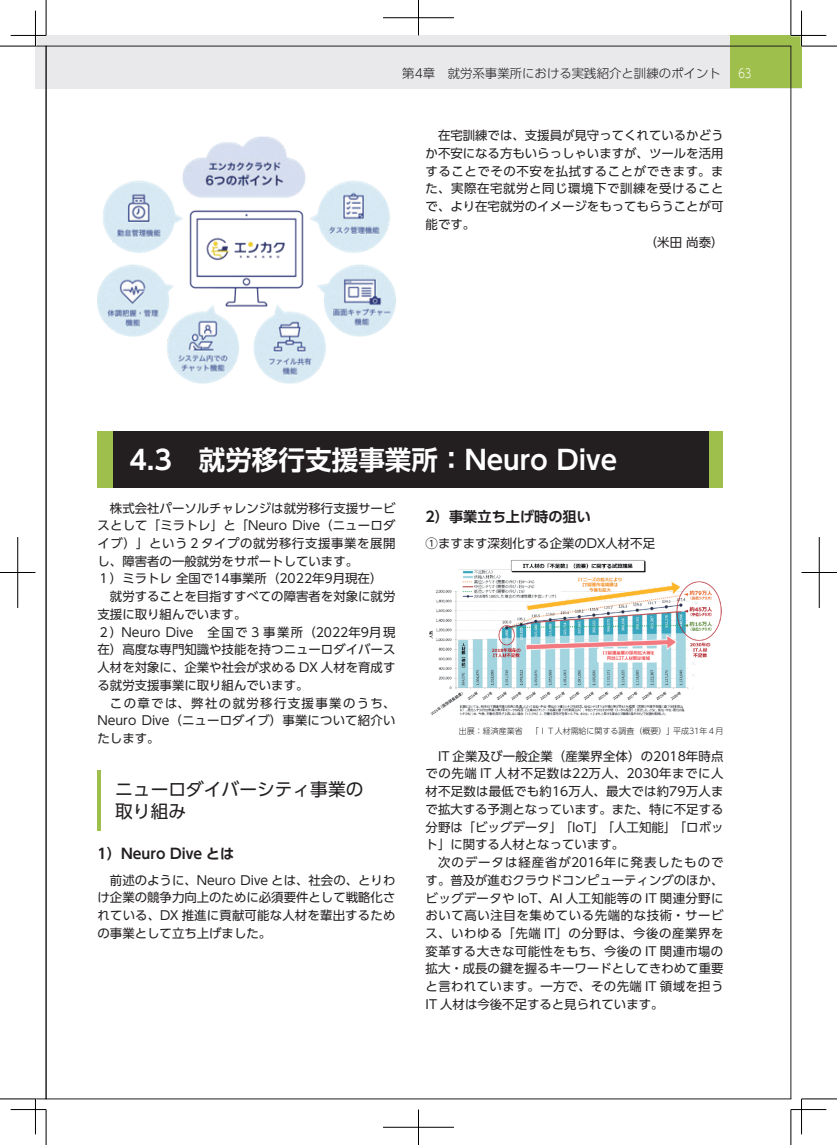
<style>
.page{position:relative;width:837px;height:1145px;background:#fff}
.page>*{position:absolute;margin:0;border:0;box-sizing:border-box;transform-origin:0 0}
.t1{font:700 26.62px "UD Shin Go Pro De";color:#fff}
.t2{font:17.75px/21.2px "UD Shin Go Pro";color:#231f20}
.t3{font:700 14.12px "UD Shin Go Pro De";color:#231f20}
.t4{font:12.38px/17.8px "UD Shin Go Pro";color:#231f20;text-align:justify}
.t5{font:12.38px "UD Shin Go Pro";letter-spacing:.05em;color:#231f20}
.t6{font:300 12.38px "UD Shin Go Pro";color:#231f20}
.t7{font:300 12.38px "UD Shin Go Pro";color:#fff;scale:.8 1}
.t8{font:300 8px "UD Shin Go Pro";color:#231f20}
</style>
<div class="page">
<div style="left:35px;top:35px;width:766px;height:54px;background:#e9e9eb"></div>
<div style="left:729px;top:35px;width:72px;height:53px;background:#9fbf4c"></div>
<img style="left:97px;top:136px;width:298px;height:247px">
<div style="left:97px;top:431px;width:626px;height:57px;background:#9fbf4c"></div>
<div style="left:113px;top:431px;width:594px;height:57px;background:#231f20"></div>
<hr style="left:97px;top:770px;width:4px;height:60px;background:#9fbf4c">
<img style="left:429px;top:560px;width:293px;height:156px">
<svg style="left:35px;top:46px;width:11px;height:1053px"></svg>
<hr style="left:800px;top:11px;width:2px;height:35px;background:#fff">
<hr style="left:0;top:46px;width:35px;height:1px;background:#000">
<hr style="left:801px;top:46px;width:35px;height:1px;background:#000">
<hr style="left:0;top:1098px;width:35px;height:1px;background:#000">
<hr style="left:801px;top:1098px;width:35px;height:1px;background:#000">
<hr style="left:46px;top:0;width:1px;height:35px;background:#000">
<hr style="left:46px;top:1109px;width:1px;height:35px;background:#000">
<hr style="left:790px;top:0;width:1px;height:35px;background:#000">
<hr style="left:790px;top:1109px;width:1px;height:35px;background:#000">
<hr style="left:11px;top:35px;width:35px;height:1px;background:#000">
<hr style="left:790px;top:35px;width:36px;height:1px;background:#000">
<hr style="left:11px;top:1109px;width:35px;height:1px;background:#000">
<hr style="left:790px;top:1109px;width:36px;height:1px;background:#000">
<hr style="left:35px;top:11px;width:1px;height:35px;background:#000">
<hr style="left:35px;top:1098px;width:1px;height:36px;background:#000">
<hr style="left:801px;top:11px;width:1px;height:35px;background:#000">
<hr style="left:801px;top:1098px;width:1px;height:36px;background:#000">
<hr style="left:383px;top:18px;width:71px;height:1px;background:#000">
<hr style="left:418px;top:0;width:1px;height:35px;background:#000">
<hr style="left:383px;top:1127px;width:71px;height:1px;background:#000">
<hr style="left:418px;top:1109px;width:1px;height:35px;background:#000">
<hr style="left:0;top:572px;width:35px;height:1px;background:#000">
<hr style="left:18px;top:537px;width:1px;height:71px;background:#000">
<hr style="left:801px;top:572px;width:35px;height:1px;background:#000">
<hr style="left:818px;top:537px;width:1px;height:71px;background:#000">
<p class="t6" style="left:402px;top:64px;width:320px">第4章　就労系事業所における実践紹介と訓練のポイント</p>
<p class="t7" style="left:738px;top:64px;width:18px">63</p>
<p class="t4" style="left:438px;top:126px;width:287px">在宅訓練では、支援員が見守ってくれているかどう</p>
<p class="t4" style="left:425px;top:144px;width:299px">か不安になる方もいらっしゃいますが、ツールを活用</p>
<p class="t5" style="left:425px;top:161px;width:299px">することでその不安を払拭することができます。ま</p>
<p class="t5" style="left:425px;top:179px;width:299px">た、実際在宅就労と同じ環境下で訓練を受けること</p>
<p class="t4" style="left:425px;top:197px;width:299px">で、より在宅就労のイメージをもってもらうことが可</p>
<p class="t4" style="left:425px;top:215px;width:51px">能です。</p>
<p class="t4" style="left:644px;top:233px;width:80px">（米田 尚泰）</p>
<h1 class="t1" style="left:129px;top:438px;width:489px">4.3　就労移行支援事業所：Neuro Dive</h1>
<p class="t4" style="left:97px;top:498px;width:299px;text-align:left;text-indent:12px">株式会社パーソルチャレンジは就労移行支援サービスとして「ミラトレ」と「Neuro Dive（ニューロダイブ）」という２タイプの就労移行支援事業を展開し、障害者の一般就労をサポートしています。<br>１）ミラトレ 全国で14事業所（2022年9月現在）</p>
<p class="t4" style="left:97px;top:587px;width:299px;text-align:left;text-indent:12px">就労することを目指すすべての障害者を対象に就労支援に取り組んでいます。<br>２）Neuro Dive 全国で３事業所（2022年9月現在）高度な専門知識や技能を持つニューロダイバース人材を対象に、企業や社会が求める DX 人材を育成する就労支援事業に取り組んでいます。</p>
<p class="t4" style="left:97px;top:693px;width:299px;text-indent:12px">この章では、弊社の就労移行支援事業のうち、Neuro Dive（ニューロダイブ）事業について紹介いたします。</p>
<h2 class="t2" style="left:115px;top:778px;width:250px">ニューロダイバーシティ事業の取り組み</h2>
<p class="t3" style="left:97px;top:842px;width:138px">1）Neuro Dive とは</p>
<p class="t4" style="left:97px;top:870px;width:299px;text-indent:12px">前述のように、Neuro Dive とは、社会の、とりわけ企業の競争力向上のために必須要件として戦略化されている、DX 推進に貢献可能な人材を輩出するための事業として立ち上げました。</p>
<p class="t3" style="left:425px;top:505px;width:167px">2）事業立ち上げ時の狙い</p>
<p class="t4" style="left:425px;top:534px;width:231px">①ますます深刻化する企業のDX人材不足</p>
<p class="t8" style="left:459px;top:724px;width:266px">出展：経済産業省　「ＩＴ人材需給に関する調査（概要）」平成31年４月</p>
<p class="t4" style="left:425px;top:746px;width:299px;text-indent:12px">IT 企業及び一般企業（産業界全体）の2018年時点での先端 IT 人材不足数は22万人、2030年までに人材不足数は最低でも約16万人、最大では約79万人まで拡大する予測となっています。また、特に不足する分野は「ビッグデータ」「IoT」「人工知能」「ロボット」に関する人材となっています。</p>
<p class="t4" style="left:425px;top:853px;width:299px;text-indent:12px">次のデータは経産省が2016年に発表したものです。普及が進むクラウドコンピューティングのほか、ビッグデータや IoT、AI 人工知能等の IT 関連分野において高い注目を集めている先端的な技術・サービス、いわゆる「先端 IT」の分野は、今後の産業界を変革する大きな可能性をもち、今後の IT 関連市場の拡大・成長の鍵を握るキーワードとしてきわめて重要と言われています。一方で、その先端 IT 領域を担うIT 人材は今後不足すると見られています。</p>
</div>
